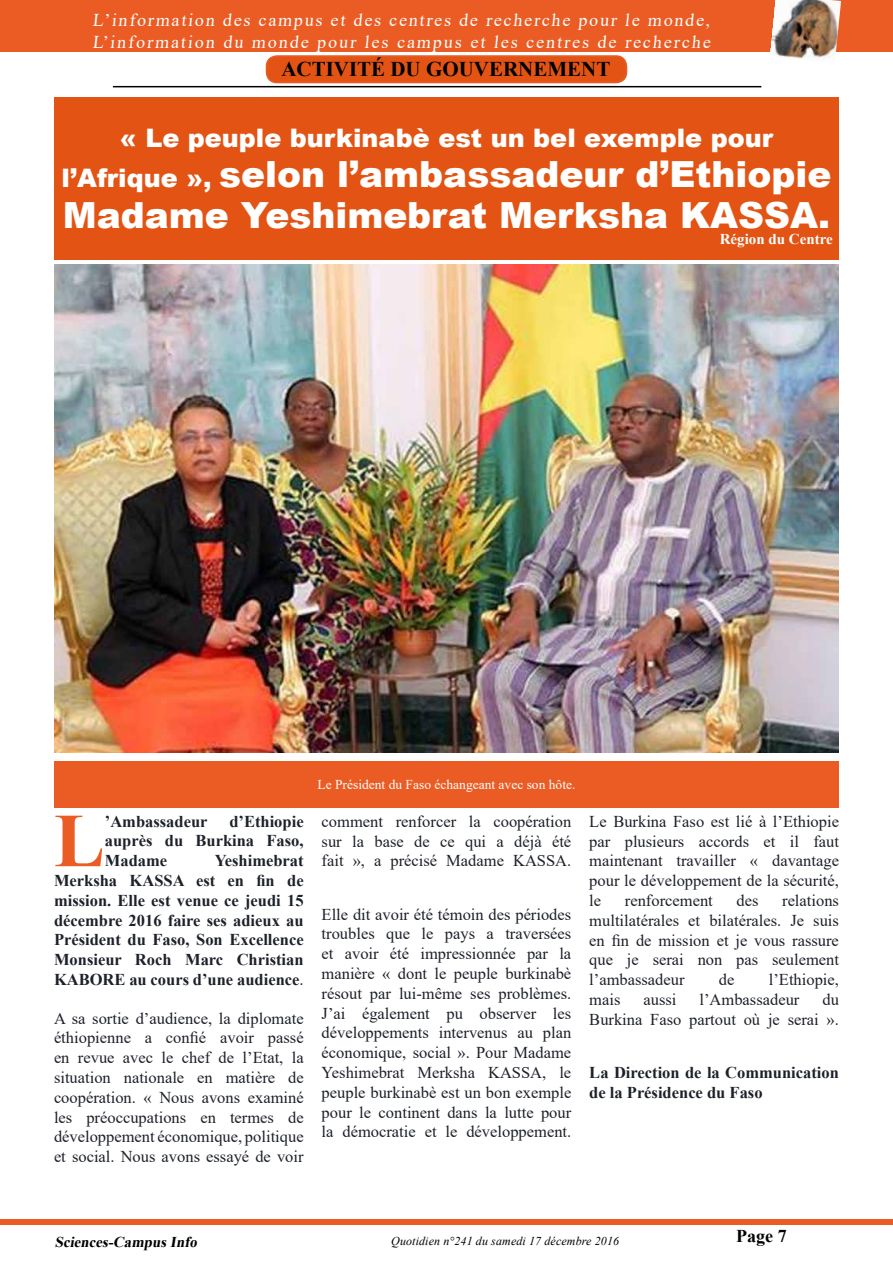
<style>
.page{position:relative;width:893px;height:1263px;background:#fff}
.page>*{position:absolute;margin:0;border:0;box-sizing:border-box;transform-origin:0 0}
.t1{font:700 76.35px "Times New Roman";color:#ea5c24}
.t2{font:900 36px/40.5px "Arial";color:#fff}
.t3{font:900 25.5px "Arial";color:#fff}
.t4{font:700 21px "Times New Roman";color:#000}
.t5{font:18px/21.6px "Times New Roman";letter-spacing:.105em;color:#fff}
.t6{font:700 18px "Times New Roman";color:#000}
.t7{font:16.5px/19.8px "Times New Roman";color:#1d2129;text-align:justify}
.t8{font:700 16.5px/19.8px "Times New Roman";color:#1d2129;text-align:justify}
.t9{font:italic 700 15px "Times New Roman";color:#000}
.t10{font:700 15px "Times New Roman";color:#fff}
.t11{font:13.5px "Times New Roman";color:#fff}
.t12{font:italic 12px "Times New Roman";letter-spacing:.01em;color:#000}
.s1{font-size:25.5px}
.s2{font-weight:400}
</style>
<div class="page">
<div style="left:0;top:1219px;width:893px;height:6px;background:#ea5c24"></div>
<hr style="left:113px;top:86px;width:648px;height:1px;background:#000">
<div style="left:0;top:0;width:893px;height:51px;background:#ea5c24"></div>
<img style="left:770px;top:0;width:71px;height:61px">
<div style="left:54px;top:761px;width:785px;height:47px;background:#ea5c24"></div>
<div style="left:54px;top:97px;width:785px;height:162px;background:#e35414"></div>
<img style="left:54px;top:265px;width:785px;height:488px">
<div style="left:266px;top:56px;width:360px;height:27px;background:#e35414;border-radius:10px"></div>
<div style="left:266px;top:55px;width:361px;height:28px;border:2px solid #ea5c24;border-radius:10px"></div>
<p class="t5" style="left:92px;top:9px;width:622px">L’information des campus et des centres de recherche pour le monde,<br>L’information du monde pour les campus et les centres de recherche</p>
<p class="t4" style="left:281px;top:54px;width:331px">ACTIVITÉ DU GOUVERNEMENT</p>
<h3 class="t3" style="left:120px;top:119px;width:655px">« Le peuple burkinabè est un bel exemple pour</h3>
<h2 class="t2" style="left:62px;top:153px;width:771px"><span class="s1">l’Afrique »,</span> selon l’ambassadeur d’Ethiopie<br>Madame Yeshimebrat Merksha KASSA.</h2>
<p class="t10" style="left:720px;top:228px;width:115px">Région du Centre</p>
<p class="t8" style="left:105px;top:811px;width:200px;text-indent:124px">d’Ethiopie auprès du Burkina Faso, Madame</p>
<h1 class="t1" style="left:54px;top:785px;width:52px">L</h1>
<p class="t8" style="left:105px;top:811px;width:104px">’Ambassadeur</p>
<p class="t8" style="left:54px;top:850px;width:251px;text-indent:161px">Yeshimebrat Merksha KASSA est en fin de mission. Elle est venue ce jeudi 15 décembre 2016 faire ses adieux au Président du Faso, Son Excellence Monsieur Roch Marc Christian KABORE au cours d’une audience<span class="s2">.</span></p>
<p class="t7" style="left:54px;top:1007px;width:251px">A sa sortie d’audience, la diplomate éthiopienne a confié avoir passé en revue avec le chef de l’Etat, la situation nationale en matière de coopération. « Nous avons examiné les préoccupations en termes de développement économique, politique et social. Nous avons essayé de voir</p>
<p class="t11" style="left:317px;top:775px;width:259px">Le Président du Faso échangeant avec son hôte.</p>
<p class="t7" style="left:322px;top:811px;width:251px">comment renforcer la coopération sur la base de ce qui a déjà été fait », a précisé Madame KASSA.</p>
<p class="t7" style="left:322px;top:904px;width:251px">Elle dit avoir été témoin des périodes troubles que le pays a traversées et avoir été impressionnée par la manière « dont le peuple burkinabè résout par lui-même ses problèmes.<br>J’ai également pu observer les développements intervenus au plan économique, social ». Pour Madame Yeshimebrat Merksha KASSA, le peuple burkinabè est un bon exemple pour le continent dans la lutte pour la démocratie et le développement.</p>
<p class="t7" style="left:589px;top:811px;width:251px">Le Burkina Faso est lié à l’Ethiopie par plusieurs accords et il faut maintenant travailler « davantage pour le développement de la sécurité, le</p>
<p class="t7" style="left:589px;top:890px;width:251px;text-indent:193px">relations multilatérales et bilatérales. Je suis en fin de mission et je vous rassure que je serai non pas seulement l’ambassadeur</p>
<p class="t7" style="left:625px;top:890px;width:89px">renforcement</p>
<p class="t7" style="left:736px;top:890px;width:23px">des</p>
<p class="t7" style="left:719px;top:969px;width:17px">de</p>
<p class="t7" style="left:769px;top:969px;width:72px">l’Ethiopie,</p>
<p class="t7" style="left:589px;top:989px;width:33px">mais</p>
<p class="t7" style="left:643px;top:989px;width:34px">aussi</p>
<p class="t7" style="left:699px;top:989px;width:101px">l’Ambassadeur</p>
<p class="t7" style="left:589px;top:989px;width:251px;text-align:right">du<br>Burkina Faso partout où je serai ».</p>
<p class="t8" style="left:589px;top:1062px;width:251px">La Direction de la Communication de la Présidence du Faso</p>
<p class="t9" style="left:55px;top:1231px;width:147px">Sciences-CampusInfo</p>
<p class="t12" style="left:391px;top:1232px;width:229px">Quotidien n°241 du samedi 17 décembre 2016</p>
<p class="t6" style="left:736px;top:1223px;width:52px">Page 7</p>
</div>
